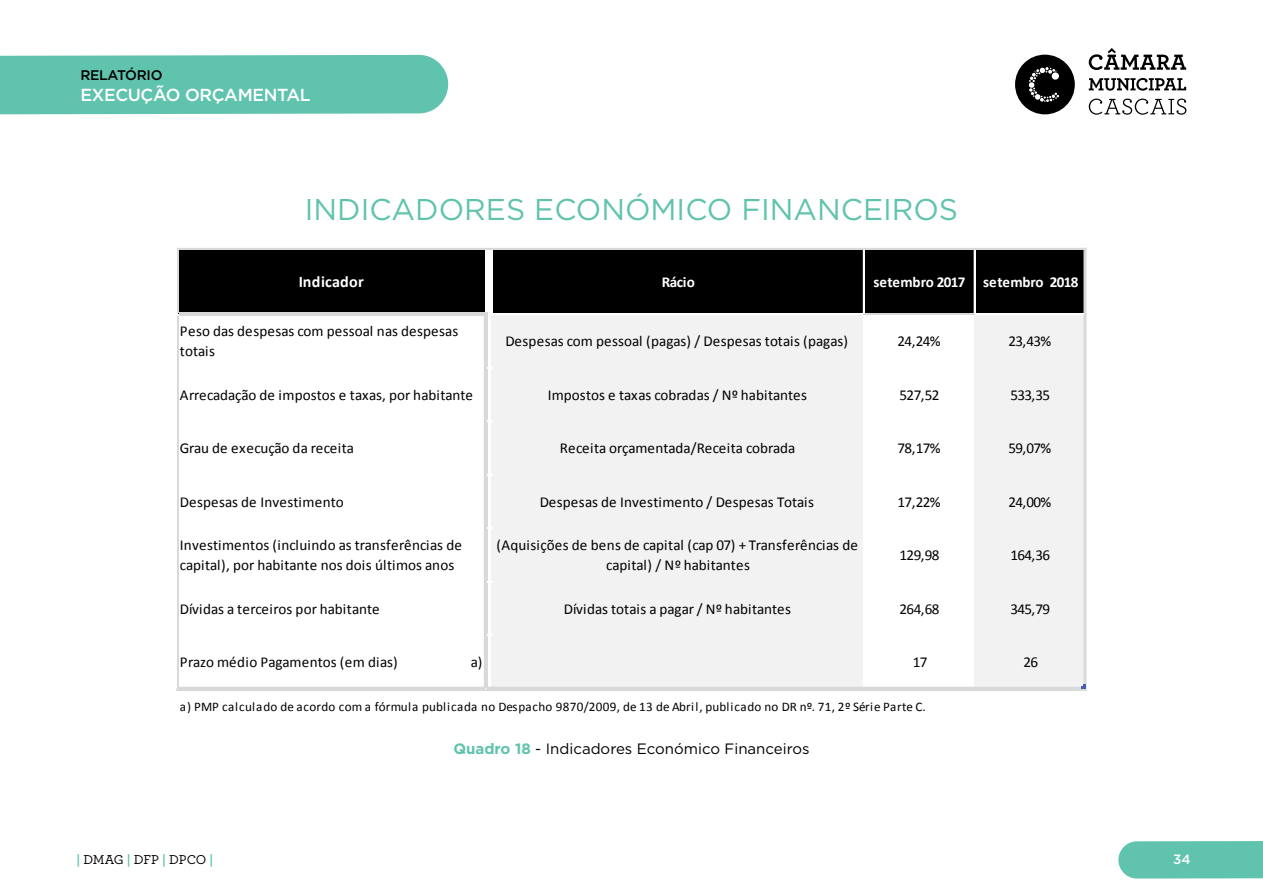
<style>
.page{position:relative;width:1263px;height:893px;background:#fff}
.page>*{position:absolute;margin:0;border:0;box-sizing:border-box;transform-origin:0 0}
.t1{font:30px "Gotham";color:#60c3ad}
.t2{font:500 17.4px "Gotham";letter-spacing:-.02em;color:#fff}
.t3{font:700 16.2px "Calibri";letter-spacing:.02em;color:#fff}
.t4{font:15.15px/20.1px "Calibri";letter-spacing:.005em;color:#000}
.t5{font:700 15.15px "Calibri";letter-spacing:-.015em;color:#fff}
.t6{font:15px "Gotham";color:#000}
.t7{font:500 13.95px "Gotham";letter-spacing:-.02em;color:#000}
.t8{font:500 13.5px "Archer";letter-spacing:-.005em;color:#000}
.t9{font:500 13.5px "Gotham";color:#fff}
.t10{font:13.05px "Calibri";letter-spacing:.03em;color:#000}
.s1{font-weight:700;color:#60c3ad}
</style>
<div class="page">
<svg style="left:1118px;top:841px;width:145px;height:38px;background:#67c5b1"></svg>
<svg style="left:1089px;top:48px;width:97px;height:22px"></svg>
<svg style="left:1089px;top:99px;width:97px;height:16px"></svg>
<svg style="left:1089px;top:78px;width:97px;height:13px"></svg>
<svg style="left:1015px;top:55px;width:60px;height:59px"></svg>
<div style="left:0;top:55px;width:449px;height:60px;background:#60c3ad"></div>
<div style="left:178px;top:248px;width:308px;height:67px;background:#000"></div>
<div style="left:485px;top:248px;width:7px;height:67px;background:#fff"></div>
<div style="left:491px;top:248px;width:595px;height:67px;background:#000"></div>
<div style="left:178px;top:314px;width:314px;height:375px;background:#fff"></div>
<div style="left:491px;top:314px;width:373px;height:375px;background:#f2f2f2"></div>
<div style="left:863px;top:314px;width:112px;height:375px;background:#fff"></div>
<div style="left:974px;top:314px;width:112px;height:375px;background:#f2f2f2"></div>
<div style="left:178px;top:688px;width:908px;height:40px;background:#fff"></div>
<hr style="left:179px;top:312px;width:305px;height:1px;background:#d9d9d9">
<hr style="left:179px;top:313px;width:305px;height:1px;background:#d9d9d9">
<hr style="left:179px;top:314px;width:305px;height:1px;background:#d9d9d9">
<hr style="left:179px;top:315px;width:305px;height:1px;background:#d9d9d9">
<hr style="left:487px;top:313px;width:376px;height:1px;background:#fff">
<hr style="left:487px;top:314px;width:376px;height:1px;background:#fff">
<hr style="left:863px;top:313px;width:112px;height:1px;background:#d9d9d9">
<hr style="left:863px;top:314px;width:112px;height:1px;background:#d9d9d9">
<hr style="left:177px;top:249px;width:1px;height:64px;background:#d9d9d9">
<hr style="left:178px;top:249px;width:1px;height:64px;background:#d9d9d9">
<hr style="left:179px;top:687px;width:305px;height:1px;background:#d9d9d9">
<hr style="left:179px;top:689px;width:305px;height:1px;background:#d9d9d9">
<hr style="left:177px;top:316px;width:1px;height:371px;background:#d9d9d9">
<hr style="left:178px;top:316px;width:1px;height:371px;background:#d9d9d9">
<hr style="left:491px;top:249px;width:1px;height:66px;background:#fff">
<hr style="left:863px;top:249px;width:1px;height:65px;background:#fff">
<hr style="left:974px;top:249px;width:1px;height:65px;background:#fff">
<hr style="left:1083px;top:249px;width:1px;height:438px;background:#d9d9d9">
<hr style="left:1084px;top:249px;width:1px;height:438px;background:#d9d9d9">
<hr style="left:1085px;top:249px;width:1px;height:438px;background:#d9d9d9">
<hr style="left:484px;top:316px;width:1px;height:371px;background:#d9d9d9">
<hr style="left:486px;top:316px;width:1px;height:371px;background:#d9d9d9">
<hr style="left:179px;top:248px;width:905px;height:1px;background:#d9d9d9">
<hr style="left:975px;top:313px;width:109px;height:1px;background:#fff">
<hr style="left:975px;top:314px;width:109px;height:1px;background:#fff">
<svg style="left:484px;top:312px;width:3px;height:4px"></svg>
<hr style="left:487px;top:687px;width:597px;height:1px;background:#d9d9d9">
<hr style="left:487px;top:689px;width:597px;height:1px;background:#d9d9d9">
<svg style="left:1081px;top:684px;width:5px;height:6px"></svg>
<p class="t7" style="left:80px;top:66px;width:20px">RELAT</p>
<p class="t7" style="left:125px;top:66px;width:36px">ÓRIO</p>
<p class="t2" style="left:80px;top:83px;width:232px">EXECUÇÃO ORÇAMENTAL</p>
<h1 class="t1" style="left:305px;top:191px;width:31px">Indicadore</h1>
<h1 class="t1" style="left:506px;top:191px;width:72px">s Econ</h1>
<h1 class="t1" style="left:625px;top:191px;width:46px">ómico</h1>
<h1 class="t1" style="left:741px;top:191px;width:40px">Financeiro</h1>
<h1 class="t1" style="left:939px;top:191px;width:21px">s</h1>
<p class="t3" style="left:299px;top:271px;width:66px">Indicador</p>
<p class="t5" style="left:662px;top:272px;width:35px">Rácio</p>
<p class="t5" style="left:873px;top:272px;width:207px">setembro 2017 setembro 2018</p>
<p class="t4" style="left:180px;top:321px;width:280px">Peso das despesas com pessoal nas despesas totais</p>
<p class="t4" style="left:505px;top:331px;width:344px">Despesas com pessoal (pagas) / Despesas totais (pagas)</p>
<p class="t4" style="left:897px;top:331px;width:45px">24,24%</p>
<p class="t4" style="left:1008px;top:331px;width:45px">23,43%</p>
<p class="t4" style="left:180px;top:385px;width:295px">Arrecadação de impostos e taxas, por habitante</p>
<p class="t4" style="left:548px;top:385px;width:261px">Impostos e taxas cobradas / Nº habitantes</p>
<p class="t4" style="left:899px;top:385px;width:41px">527,52</p>
<p class="t4" style="left:1010px;top:385px;width:41px">533,35</p>
<p class="t4" style="left:180px;top:438px;width:176px">Grau de execução da receita</p>
<p class="t4" style="left:560px;top:438px;width:237px">Receita orçamentada/Receita cobrada</p>
<p class="t4" style="left:897px;top:438px;width:45px">78,17%</p>
<p class="t4" style="left:1008px;top:438px;width:45px">59,07%</p>
<p class="t4" style="left:180px;top:492px;width:165px">Despesas de Investimento</p>
<p class="t4" style="left:540px;top:492px;width:276px">Despesas de Investimento / Despesas Totais</p>
<p class="t4" style="left:897px;top:492px;width:45px">17,22%</p>
<p class="t4" style="left:1008px;top:492px;width:45px">24,00%</p>
<p class="t4" style="left:180px;top:535px;width:283px">Investimentos (incluindo as transferências de capital), por habitante nos dois últimos anos</p>
<p class="t4" style="left:496px;top:535px;width:363px;text-align:center">(Aquisições de bens de capital (cap 07) + Transferências de capital) / Nº habitantes</p>
<p class="t4" style="left:899px;top:545px;width:41px">129,98</p>
<p class="t4" style="left:1010px;top:545px;width:41px">164,36</p>
<p class="t4" style="left:180px;top:598px;width:201px">Dívidas a terceiros por habitante</p>
<p class="t4" style="left:564px;top:598px;width:229px">Dívidas totais a pagar / Nº habitantes</p>
<p class="t4" style="left:899px;top:598px;width:41px">264,68</p>
<p class="t4" style="left:1010px;top:598px;width:41px">345,79</p>
<p class="t4" style="left:180px;top:652px;width:219px">Prazo médio Pagamentos (em dias)</p>
<p class="t4" style="left:471px;top:652px;width:13px">a)</p>
<p class="t4" style="left:913px;top:652px;width:16px">17</p>
<p class="t4" style="left:1023px;top:652px;width:16px">26</p>
<p class="t10" style="left:180px;top:699px;width:747px">a) PMP calculado de acordo com a fórmula publicada no Despacho 9870/2009, de 13 de Abril, publicado no DR nº. 71, 2º Série Parte C.</p>
<p class="t6" style="left:453px;top:739px;width:358px"><span class="s1">Quadro 18</span> - Indicadores Económico Financeiros</p>
<p class="t8" style="left:77px;top:850px;width:138px"><span class="s1">|</span> DMAG <span class="s1">|</span> DFP <span class="s1">|</span> DPCO <span class="s1">|</span></p>
<p class="t9" style="left:1173px;top:850px;width:19px">34</p>
</div>
